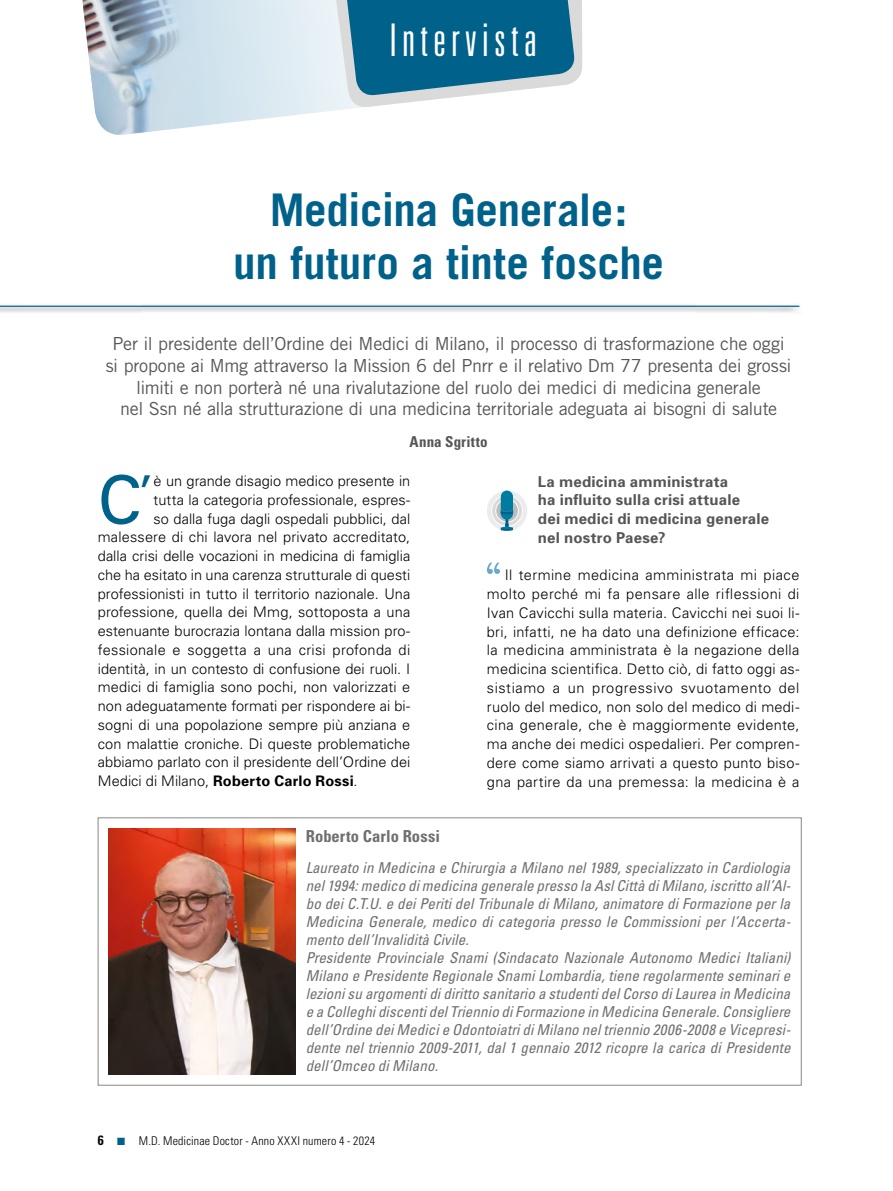
<style>
.page{position:relative;width:893px;height:1191px;background:#fff}
.page>*{position:absolute;margin:0;border:0;box-sizing:border-box;transform-origin:0 0}
.t1{font:66.45px "Univers";color:#00618a}
.t2{font:700 45px/52.5px "Trade Gothic";letter-spacing:-.01em;color:#00618a;text-align:center}
.t3{font:300 ultra-condensed 45px "Univers";letter-spacing:.12em;color:#fff}
.t4{font:18px/21.8px "Trade Gothic";letter-spacing:-.02em;color:#565656;text-align:center}
.t5{font:700 condensed 16.5px "Univers";letter-spacing:.005em;color:#6f6f6e}
.t6{font:italic condensed 15px/18px "Univers";letter-spacing:.005em;color:#6f6f6e}
.t7{font:700 15px/18.8px "Univers";letter-spacing:.015em;color:#565656}
.t8{font:700 condensed 15px "Univers";letter-spacing:.015em;color:#565656}
.t9{font:300 14.55px/18.8px "Univers";letter-spacing:.005em;color:#000;text-align:justify}
.t10{font:300 14.55px "Univers";letter-spacing:.025em;color:#000}
.t11{font:700 14.55px "Univers";letter-spacing:.015em;color:#000}
.t12{font:700 condensed 13.5px "Univers";color:#000}
.t13{font:300 condensed 12px "Univers";letter-spacing:.015em;color:#000}
.s1{font-weight:300}
</style>
<div class="page">
<svg style="left:487px;top:562px;width:13px;height:12px"></svg>
<svg style="left:487px;top:490px;width:40px;height:41px"></svg>
<svg style="left:197px;top:0;width:147px;height:127px;background:#ddeaf2"></svg>
<img style="left:82px;top:0;width:115px;height:135px">
<svg style="left:329px;top:0;width:253px;height:109px;background:#4c8eaa"></svg>
<div style="left:0;top:303px;width:802px;height:10px;background:#000;opacity:.65"></div>
<hr style="left:0;top:306px;width:799px;height:1px;background:#00618a">
<div style="left:98px;top:817px;width:703px;height:268px;background:#fff;border:1px solid #878786"></div>
<img style="left:108px;top:828px;width:188px;height:246px">
<h2 class="t3" style="left:390px;top:17px;width:149px">Intervista</h2>
<h2 class="t2" style="left:233px;top:183px;width:432px">Medicina Generale:<br>un futuro a tinte fosche</h2>
<p class="t4" style="left:106px;top:332px;width:687px">Per il presidente dell’Ordine dei Medici di Milano, il processo di trasformazione che oggi si propone ai Mmg attraverso la Mission 6 del Pnrr e il relativo Dm 77 presenta dei grossi limiti e non porterà né una rivalutazione del ruolo dei medici di medicina generale<br>nel Ssn né alla strutturazione di una medicina territoriale adeguata ai bisogni di salute</p>
<p class="t8" style="left:409px;top:432px;width:80px">Anna Sgritto</p>
<h1 class="t1" style="left:98px;top:458px;width:56px">C<sup>’</sup></h1>
<p class="t9" style="left:154px;top:471px;width:258px">è un grande disagio medico presente in</p>
<p class="t9" style="left:154px;top:490px;width:258px">tutta la categoria professionale, espres-</p>
<p class="t9" style="left:154px;top:508px;width:258px">so dalla fuga dagli ospedali pubblici, dal</p>
<p class="t9" style="left:98px;top:527px;width:314px">malessere di chi lavora nel privato accreditato,</p>
<p class="t9" style="left:98px;top:546px;width:314px">dalla crisi delle vocazioni in medicina di famiglia</p>
<p class="t9" style="left:98px;top:565px;width:314px">che ha esitato in una carenza strutturale di questi</p>
<p class="t9" style="left:98px;top:583px;width:314px">professionisti in tutto il territorio nazionale. Una</p>
<p class="t9" style="left:98px;top:602px;width:314px">professione, quella dei Mmg, sottoposta a una</p>
<p class="t9" style="left:98px;top:621px;width:314px">estenuante burocrazia lontana dalla mission pro-</p>
<p class="t10" style="left:98px;top:641px;width:314px">fessionale e soggetta a una crisi profonda di</p>
<p class="t9" style="left:98px;top:658px;width:314px">identità, in un contesto di confusione dei ruoli. I</p>
<p class="t9" style="left:98px;top:677px;width:314px">medici di famiglia sono pochi, non valorizzati e</p>
<p class="t9" style="left:98px;top:696px;width:314px">non adeguatamente formati per rispondere ai bi-</p>
<p class="t9" style="left:98px;top:715px;width:314px">sogni di una popolazione sempre più anziana e</p>
<p class="t9" style="left:98px;top:733px;width:314px">con malattie croniche. Di queste problematiche</p>
<p class="t9" style="left:98px;top:752px;width:314px">abbiamo parlato con il presidente dell’Ordine dei</p>
<p class="t11" style="left:98px;top:771px;width:261px"><span class="s1">Medici di Milano,</span> Roberto Carlo Rossi<span class="s1">.</span></p>
<p class="t7" style="left:538px;top:471px;width:233px">La medicina amministrata<br>ha influito sulla crisi attuale<br>dei medici di medicina generale nel nostro Paese?</p>
<p class="t9" style="left:487px;top:565px;width:314px;text-indent:18px">Il termine medicina amministrata mi piace molto perché mi fa pensare alle riflessioni di Ivan Cavicchi sulla materia. Cavicchi nei suoi li&shy;bri, infatti, ne ha dato una definizione efficace: la medicina amministrata è la negazione della medicina scientifica. Detto ciò, di fatto oggi as&shy;sistiamo a un progressivo svuotamento del ruolo del medico, non solo del medico di medi&shy;cina generale, che è maggiormente evidente, ma anche dei medici ospedalieri. Per compren&shy;dere come siamo arrivati a questo punto biso&shy;gna partire da una premessa: la medicina è a</p>
<p class="t5" style="left:306px;top:826px;width:136px">Roberto Carlo Rossi</p>
<p class="t6" style="left:306px;top:858px;width:486px">Laureato in Medicina e Chirurgia a Milano nel 1989, specializzato in Cardiologia nel 1994: medico di medicina generale presso la Asl Città di Milano, iscritto all’Al&shy;bo dei C.T.U. e dei Periti del Tribunale di Milano, animatore di Formazione per la Medicina Generale, medico di categoria presso le Commissioni per l’Accerta&shy;mento dell’Invalidità Civile.<br>Presidente Provinciale Snami (Sindacato Nazionale Autonomo Medici Italiani)<br>Milano e Presidente Regionale Snami Lombardia, tiene regolarmente seminari e lezioni su argomenti di diritto sanitario a studenti del Corso di Laurea in Medicina e a Colleghi discenti del Triennio di Formazione in Medicina Generale. Consigliere dell’Ordine dei Medici e Odontoiatri di Milano nel triennio 2006-2008 e Vicepresi&shy;dente nel triennio 2009-2011, dal 1 gennaio 2012 ricopre la carica di Presidente dell’Omceo di Milano.</p>
<p class="t12" style="left:98px;top:1132px;width:7px">6</p>
<p class="t13" style="left:139px;top:1134px;width:238px">M.D. Medicinae Doctor - Anno XXXI numero 4 - 2024</p>
</div>
